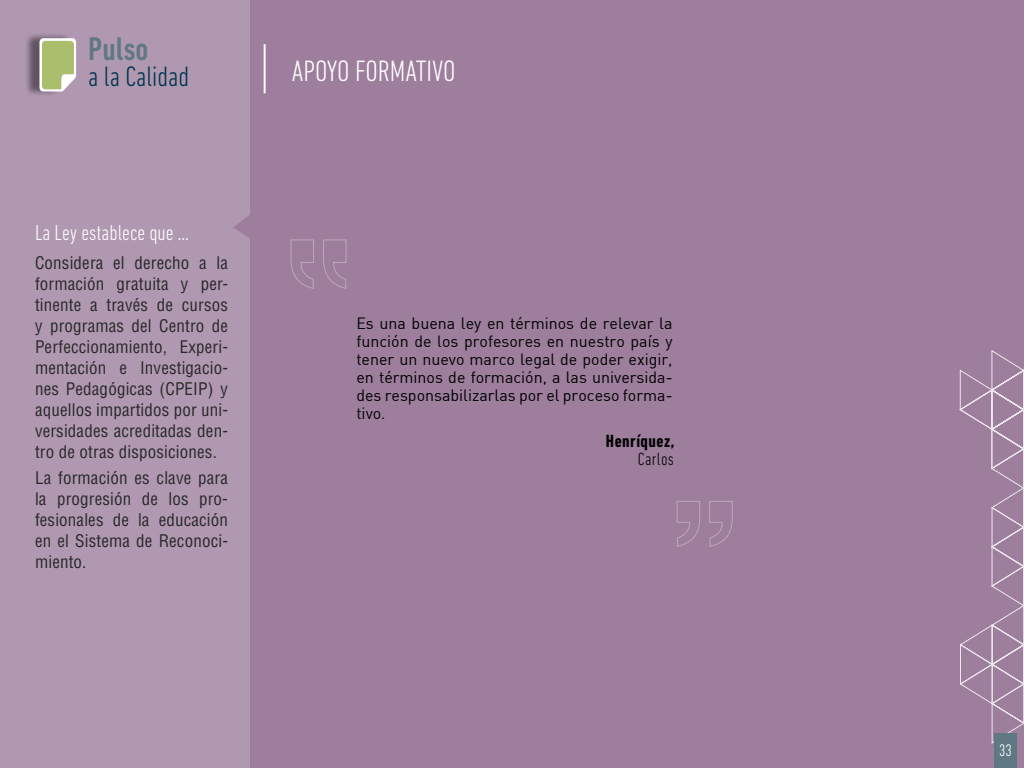
<style>
.page{position:relative;width:1024px;height:768px;background:#9d7e9c}
.page>*{position:absolute;margin:0;border:0;box-sizing:border-box;transform-origin:0 0}
.t1{font:500 condensed 33.4px "DIN Next LT Pro";color:#5f7884}
.t2{font:300 condensed 30px "DIN Next LT Pro";color:#fff}
.t3{font:300 condensed 28.6px "DIN Next LT Pro";color:#00344b}
.t4{font:300 condensed 22px "DIN Next LT Pro";color:#fff}
.t5{font:700 condensed 18px "DIN Next LT Pro";letter-spacing:.025em;color:#000}
.t6{font:300 condensed 18px "DIN Next LT Pro";letter-spacing:.025em;color:#000}
.t7{font:condensed 17px/21px "Helvetica";letter-spacing:.01em;color:#292929;text-align:justify}
.t8{font:300 condensed 17px "DIN Next LT Pro";color:#fff}
.t9{font:16px/18px "DIN";color:#000;text-align:justify}
</style>
<div class="page">
<div style="left:0;top:0;width:250px;height:768px;background:#b098b1"></div>
<div style="left:24px;top:33px;width:47px;height:64px;background:#000;opacity:.45"></div>
<svg style="left:39px;top:38px;width:37px;height:54px;background:#bdc994"></svg>
<hr style="left:264px;top:44px;width:2px;height:49px;background:#fff">
<svg style="left:290px;top:239px;width:24px;height:50px"></svg>
<svg style="left:323px;top:239px;width:24px;height:50px"></svg>
<svg style="left:233px;top:215px;width:17px;height:23px"></svg>
<svg style="left:960px;top:351px;width:64px;height:392px"></svg>
<svg style="left:709px;top:501px;width:24px;height:46px"></svg>
<svg style="left:676px;top:501px;width:24px;height:46px"></svg>
<div style="left:994px;top:733px;width:23px;height:35px;background:#5f7884"></div>
<h1 class="t1" style="left:88px;top:30px;width:62px">Pulso</h1>
<h3 class="t3" style="left:88px;top:60px;width:102px">a la Calidad</h3>
<p class="t4" style="left:35px;top:220px;width:156px">La Ley establece que ...</p>
<p class="t7" style="left:35px;top:252px;width:194px">Considera el derecho a la formación gratuita y per&shy;tinente a través de cursos y programas del Centro de Perfeccionamiento, Experi&shy;mentación e Investigacio&shy;nes Pedagógicas (CPEIP) y aquellos impartidos por uni&shy;versidades acreditadas den&shy;tro de otras disposiciones.</p>
<p class="t7" style="left:35px;top:467px;width:194px">La formación es clave para la progresión de los pro&shy;fesionales de la educación en el Sistema de Reconoci&shy;miento.</p>
<h2 class="t2" style="left:292px;top:54px;width:165px">APOYO FORMATIVO</h2>
<p class="t9" style="left:356px;top:314px;width:318px">Es una buena ley en términos de relevar la función de los profesores en nuestro país y tener un nuevo marco legal de poder exigir, en términos de formación, a las universida&shy;des responsabilizarlas por el proceso forma&shy;tivo.</p>
<p class="t5" style="left:606px;top:430px;width:70px">Henríquez,</p>
<p class="t6" style="left:638px;top:448px;width:38px">Carlos</p>
<p class="t8" style="left:999px;top:740px;width:14px">33</p>
</div>
